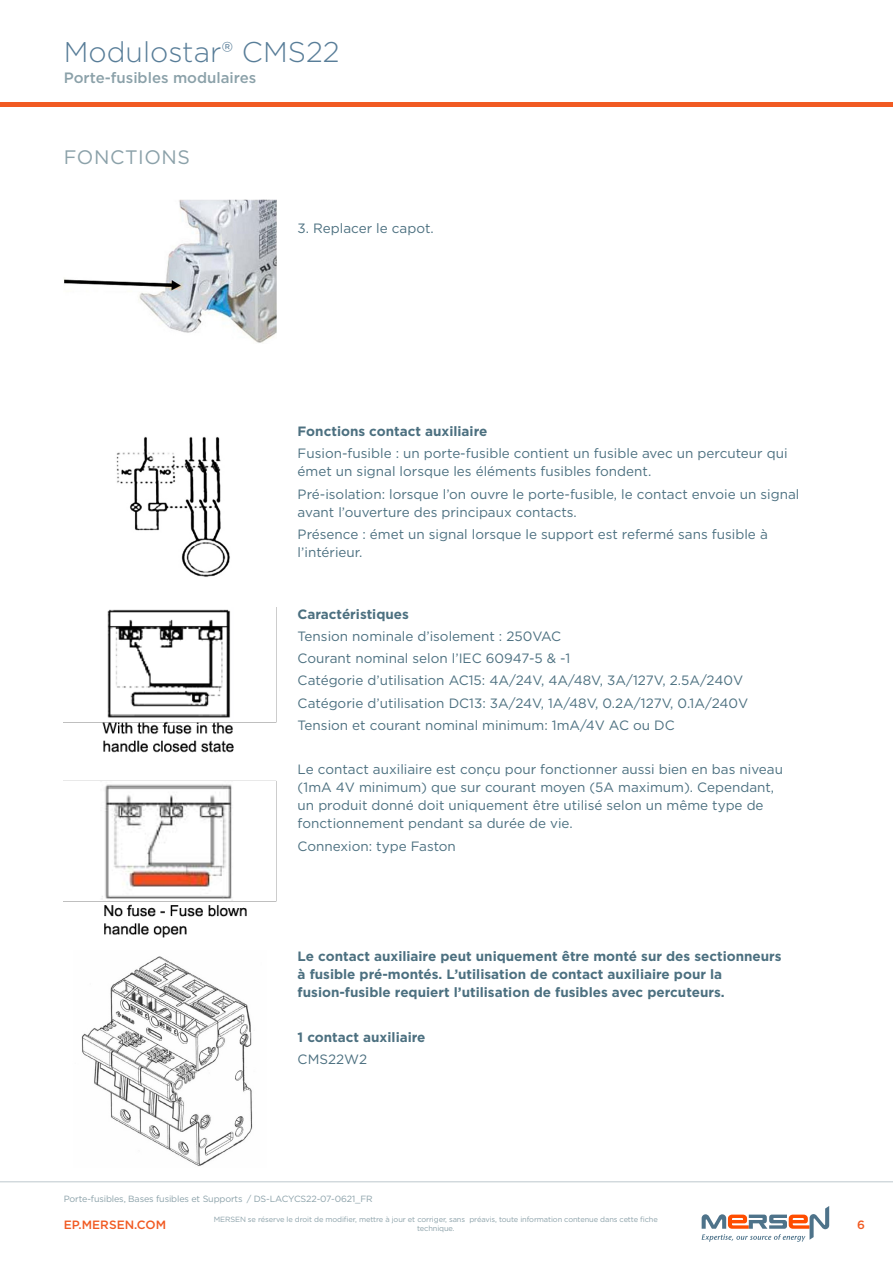
<style>
.page{position:relative;width:893px;height:1263px;background:#fff}
.page>*{position:absolute;margin:0;border:0;box-sizing:border-box;transform-origin:0 0}
.t1{font:300 28.5px "Gotham";color:#587d98}
.t2{font:19.5px "Gotham";letter-spacing:.03em;color:#8ba1a9}
.t3{font:500 15px "Gotham";color:#8ba1a9}
.t4{font:13.5px/18px "Gotham";color:#4c7080}
.t5{font:700 13.5px/18px "Gotham";color:#4c7080}
.t6{font:500 12px "Gotham";color:#f15a22}
.t7{font:9px "Gotham";letter-spacing:-.015em;color:#8ba1a9}
.t8{font:7.5px/9px "Gotham";letter-spacing:-.015em;color:#8ba1a9;text-align:center}
</style>
<div class="page">
<hr style="left:0;top:102px;width:893px;height:4px;background:#f15a22">
<hr style="left:0;top:1181px;width:893px;height:1px;background:#bec8cd">
<svg style="left:702px;top:1206px;width:127px;height:36px"></svg>
<img style="left:64px;top:200px;width:212px;height:143px">
<img style="left:116px;top:436px;width:114px;height:141px">
<img style="left:64px;top:609px;width:212px;height:329px">
<img style="left:81px;top:956px;width:172px;height:210px">
<h1 class="t1" style="left:64px;top:34px;width:277px">Modulostar® CMS22</h1>
<p class="t3" style="left:64px;top:68px;width:194px">Porte-fusibles modulaires</p>
<h2 class="t2" style="left:64px;top:145px;width:128px">FONCTIONS</h2>
<p class="t4" style="left:298px;top:219px;width:138px">3. Replacer le capot.</p>
<p class="t5" style="left:298px;top:422px;width:191px">Fonctions contact auxiliaire</p>
<p class="t4" style="left:298px;top:444px;width:491px">Fusion-fusible : un porte-fusible contient un fusible avec un percuteur qui émet un signal lorsque les éléments fusibles fondent.</p>
<p class="t4" style="left:298px;top:484px;width:503px">Pré-isolation: lorsque l’on ouvre le porte-fusible, le contact envoie un signal avant l’ouverture des principaux contacts.</p>
<p class="t4" style="left:298px;top:525px;width:472px">Présence : émet un signal lorsque le support est refermé sans fusible à l’intérieur.</p>
<p class="t5" style="left:298px;top:605px;width:113px">Caractéristiques</p>
<p class="t4" style="left:298px;top:625px;width:452px;line-height:22.2px">Tension nominale d’isolement : 250VAC<br>Courant nominal selon l’IEC 60947-5 &amp; -1<br>Catégorie d’utilisation AC15: 4A/24V, 4A/48V, 3A/127V, 2.5A/240V Catégorie d’utilisation DC13: 3A/24V, 1A/48V, 0.2A/127V, 0.1A/240V Tension et courant nominal minimum: 1mA/4V AC ou DC</p>
<p class="t4" style="left:298px;top:760px;width:487px">Le contact auxiliaire est conçu pour fonctionner aussi bien en bas niveau (1mA 4V minimum) que sur courant moyen (5A maximum). Cependant, un produit donné doit uniquement être utilisé selon un même type de fonctionnement pendant sa durée de vie.</p>
<p class="t4" style="left:298px;top:836px;width:160px">Connexion: type Faston</p>
<p class="t5" style="left:298px;top:947px;width:486px">Le contact auxiliaire peut uniquement être monté sur des sectionneurs à fusible pré-montés. L’utilisation de contact auxiliaire pour la fusion-fusible requiert l’utilisation de fusibles avec percuteurs.</p>
<p class="t5" style="left:298px;top:1028px;width:129px">1 contact auxiliaire</p>
<p class="t4" style="left:298px;top:1050px;width:71px">CMS22W2</p>
<p class="t7" style="left:64px;top:1193px;width:310px">Porte-fusibles, Bases fusibles et Supports / DS-LACYCS22-07-0621_FR</p>
<p class="t6" style="left:64px;top:1217px;width:104px">EP.MERSEN.COM</p>
<p class="t6" style="left:857px;top:1217px;width:9px">6</p>
<p class="t8" style="left:214px;top:1215px;width:446px">MERSEN se réserve le droit de modifier, mettre à jour et corriger, sans préavis, toute information contenue dans cette fiche technique.</p>
</div>
